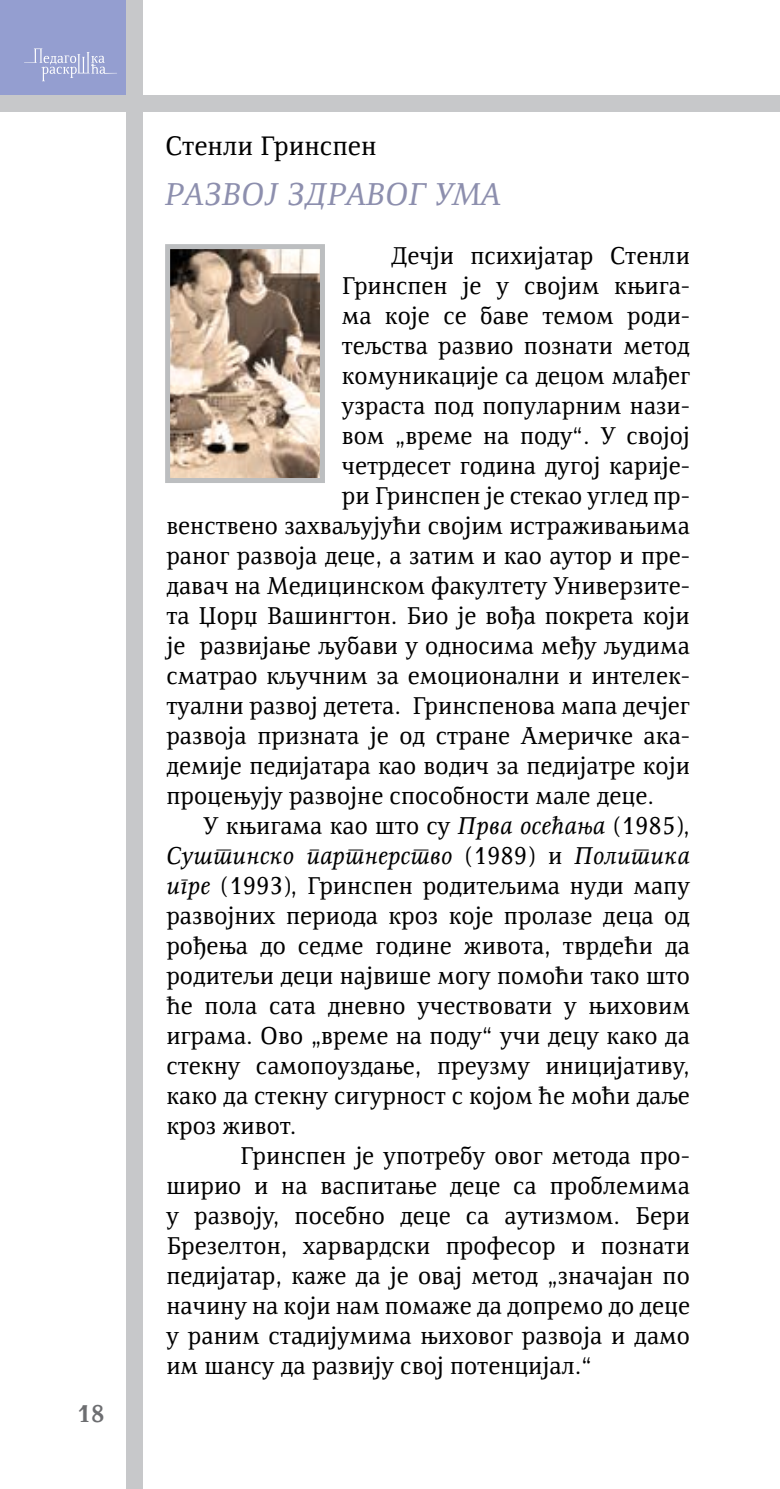
<style>
.page{position:relative;width:780px;height:1489px;background:#fff}
.page>*{position:absolute;margin:0;border:0;box-sizing:border-box;transform-origin:0 0}
.t1{font:italic 32.5px "Resavska BG";color:#8d8fae}
.t2{font:27.5px "Resavska BG";color:#000}
.t3{font:25px "Resavska BG";color:#000}
.t4{font:italic 25px "Resavska BG";color:#000}
.t5{font:700 25px "Resavska BG";color:#6d6e71}
.s1{font-style:italic}
.s2{font-style:normal}
</style>
<div class="page">
<div style="left:0;top:0;width:142px;height:104px;background:#949ed0"></div>
<div style="left:127px;top:0;width:16px;height:1488px;background:#c7c8ca"></div>
<svg style="left:24px;top:48px;width:93px;height:33px"></svg>
<img style="left:171px;top:250px;width:148px;height:227px">
<div style="left:165px;top:244px;width:160px;height:239px;border:5px solid #bcbec0"></div>
<div style="left:0;top:95px;width:780px;height:17px;background:#c7c8ca"></div>
<p class="t5" style="left:78px;top:1398px;width:29px">18</p>
<p class="t2" style="left:165px;top:130px;width:213px">Стенли Гринспен</p>
<h1 class="t1" style="left:165px;top:175px;width:337px">РАЗВОЈ ЗДРАВОГ УМА</h1>
<p class="t3" style="left:391px;top:241px;width:300px">Дечји психијатар Стенли</p>
<p class="t3" style="left:342px;top:271px;width:350px">Гринспен је у својим књига-</p>
<p class="t3" style="left:342px;top:301px;width:350px">ма које се баве темом роди-</p>
<p class="t3" style="left:342px;top:331px;width:350px">тељства развио познати метод</p>
<p class="t3" style="left:342px;top:361px;width:350px">комуникације са децом млађег</p>
<p class="t3" style="left:342px;top:391px;width:349px">узраста под популарним нази-</p>
<p class="t3" style="left:342px;top:421px;width:350px">вом „време на поду“. У својој</p>
<p class="t3" style="left:342px;top:451px;width:350px">четрдесет година дугој карије-</p>
<p class="t3" style="left:342px;top:481px;width:349px">ри Гринспен је стекао углед пр-</p>
<p class="t3" style="left:166px;top:511px;width:525px">венствено захваљујући својим истраживањима</p>
<p class="t3" style="left:166px;top:541px;width:525px">раног развоја деце, а затим и као аутор и пре-</p>
<p class="t3" style="left:166px;top:571px;width:525px">давач на Медицинском факултету Универзите-</p>
<p class="t3" style="left:166px;top:601px;width:525px">та Џорџ Вашингтон. Био је вођа покрета који</p>
<p class="t3" style="left:166px;top:631px;width:525px">је развијање љубави у односима међу људима</p>
<p class="t3" style="left:166px;top:661px;width:525px">сматрао кључним за емоционални и интелек-</p>
<p class="t3" style="left:166px;top:691px;width:525px">туални развој детета. Гринспенова мапа дечјег</p>
<p class="t3" style="left:166px;top:721px;width:525px">развоја призната је од стране Америчке ака-</p>
<p class="t3" style="left:166px;top:751px;width:525px">демије педијатара као водич за педијатре који</p>
<p class="t3" style="left:166px;top:781px;width:489px">процењују развојне способности мале деце.</p>
<p class="t3" style="left:203px;top:811px;width:488px">У књигама као што су <span class="s1">Прва осећања</span> (1985),</p>
<p class="t4" style="left:166px;top:841px;width:525px">Суштинско партнерство <span class="s2">(1989) и</span> Политика</p>
<p class="t3" style="left:166px;top:871px;width:525px"><span class="s1">игре</span> (1993), Гринспен родитељима нуди мапу</p>
<p class="t3" style="left:166px;top:901px;width:525px">развојних периода кроз које пролазе деца од</p>
<p class="t3" style="left:166px;top:931px;width:525px">рођења до седме године живота, тврдећи да</p>
<p class="t3" style="left:166px;top:961px;width:525px">родитељи деци највише могу помоћи тако што</p>
<p class="t3" style="left:166px;top:991px;width:525px">ће пола сата дневно учествовати у њиховим</p>
<p class="t3" style="left:166px;top:1021px;width:525px">играма. Ово „време на поду“ учи децу како да</p>
<p class="t3" style="left:166px;top:1051px;width:525px">стекну самопоуздање, преузму иницијативу,</p>
<p class="t3" style="left:166px;top:1081px;width:525px">како да стекну сигурност с којом ће моћи даље</p>
<p class="t3" style="left:166px;top:1111px;width:131px">кроз живот.</p>
<p class="t3" style="left:240px;top:1141px;width:451px">Гринспен је употребу овог метода про-</p>
<p class="t3" style="left:166px;top:1171px;width:525px">ширио и на васпитање деце са проблемима</p>
<p class="t3" style="left:166px;top:1201px;width:525px">у развоју, посебно деце са аутизмом. Бери</p>
<p class="t3" style="left:166px;top:1231px;width:525px">Брезелтон, харвардски професор и познати</p>
<p class="t3" style="left:166px;top:1261px;width:525px">педијатар, каже да је овај метод „значајан по</p>
<p class="t3" style="left:166px;top:1291px;width:525px">начину на који нам помаже да допремо до деце</p>
<p class="t3" style="left:166px;top:1321px;width:525px">у раним стадијумима њиховог развоја и дамо</p>
<p class="t3" style="left:166px;top:1351px;width:427px">им шансу да развију свој потенцијал.“</p>
</div>
